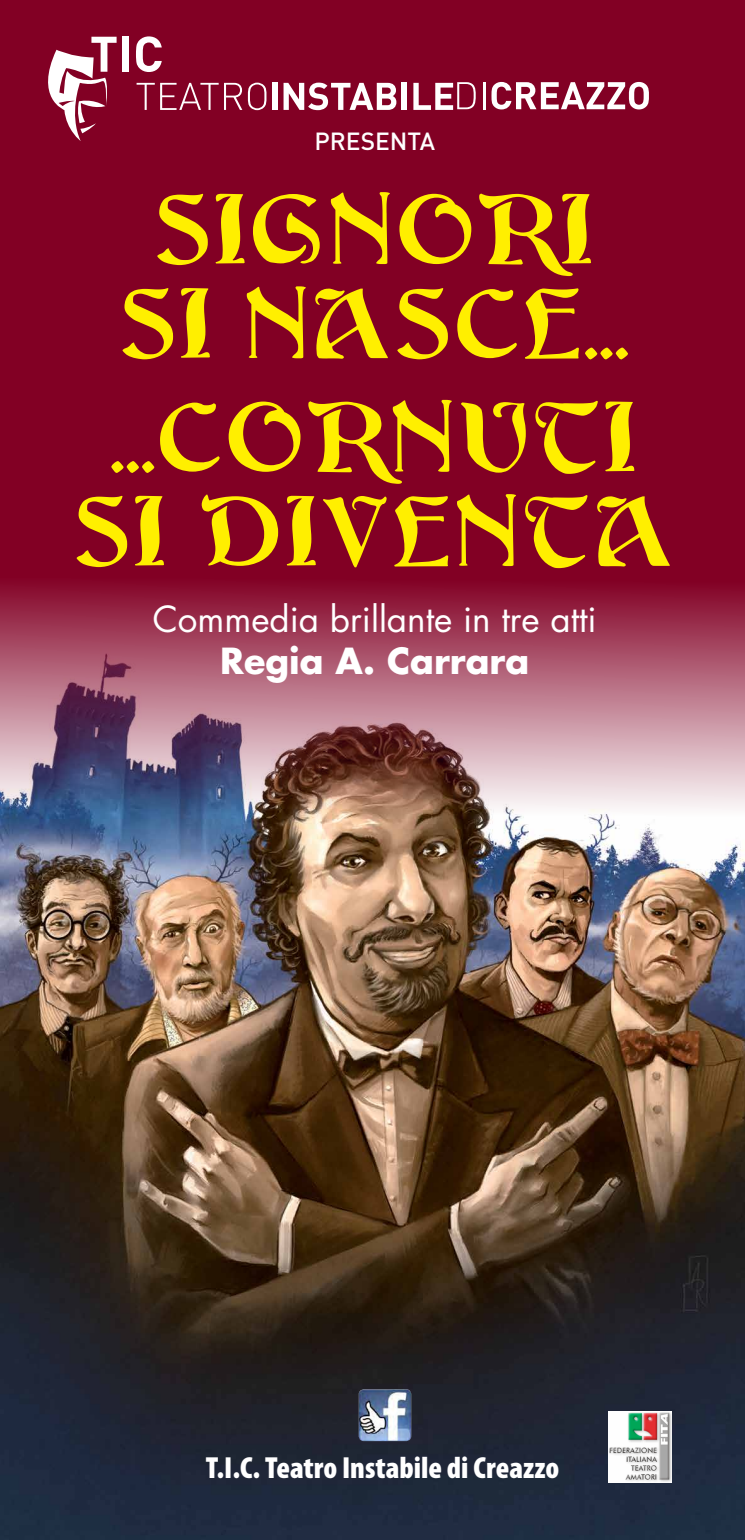
<style>
.page{position:relative;width:745px;height:1540px;background:#820024}
.page>*{position:absolute;margin:0;border:0;box-sizing:border-box;transform-origin:0 0}
.t1{font:95.38px/94.2px "Argos";letter-spacing:.01em;color:#ffef00;text-align:center}
.t2{font:35px "Futura Std";color:#fff}
.t3{font:700 35px "Futura Std";color:#fff}
.t4{font:900 condensed 30.62px "Myriad Pro";color:#fff}
.t5{font:500 24.5px "DIN Pro";color:#fff}
</style>
<div class="page">
<svg style="left:137px;top:83px;width:105px;height:27px"></svg>
<svg style="left:248px;top:83px;width:18px;height:27px"></svg>
<div style="left:272px;top:83px;width:5px;height:27px;background:#fff"></div>
<svg style="left:283px;top:83px;width:113px;height:27px"></svg>
<div style="left:402px;top:83px;width:5px;height:27px;background:#fff"></div>
<svg style="left:413px;top:82px;width:63px;height:28px"></svg>
<hr style="left:483px;top:82px;width:2px;height:27px;background:#fff">
<svg style="left:491px;top:82px;width:158px;height:27px"></svg>
<svg style="left:48px;top:37px;width:69px;height:104px"></svg>
<div style="left:122px;top:37px;width:7px;height:35px;background:#fff"></div>
<svg style="left:136px;top:36px;width:26px;height:36px"></svg>
<img style="left:0;top:586px;width:745px;height:954px">
<img style="left:358px;top:1389px;width:53px;height:52px">
<img style="left:608px;top:1411px;width:64px;height:71px">
<p class="t5" style="left:314px;top:125px;width:122px">PRESENTA</p>
<p class="t1" style="left:120px;top:183px;width:511px">SIGNORI<br>SI NASCE...</p>
<p class="t1" style="left:74px;top:391px;width:603px">...CORNUTI<br>SI DIVENTA</p>
<p class="t2" style="left:153px;top:596px;width:445px">Commedia brillante in tre atti</p>
<p class="t3" style="left:220px;top:637px;width:310px">Regia A. Carrara</p>
<p class="t4" style="left:206px;top:1451px;width:355px">T.I.C. Teatro Instabile di Creazzo</p>
</div>
